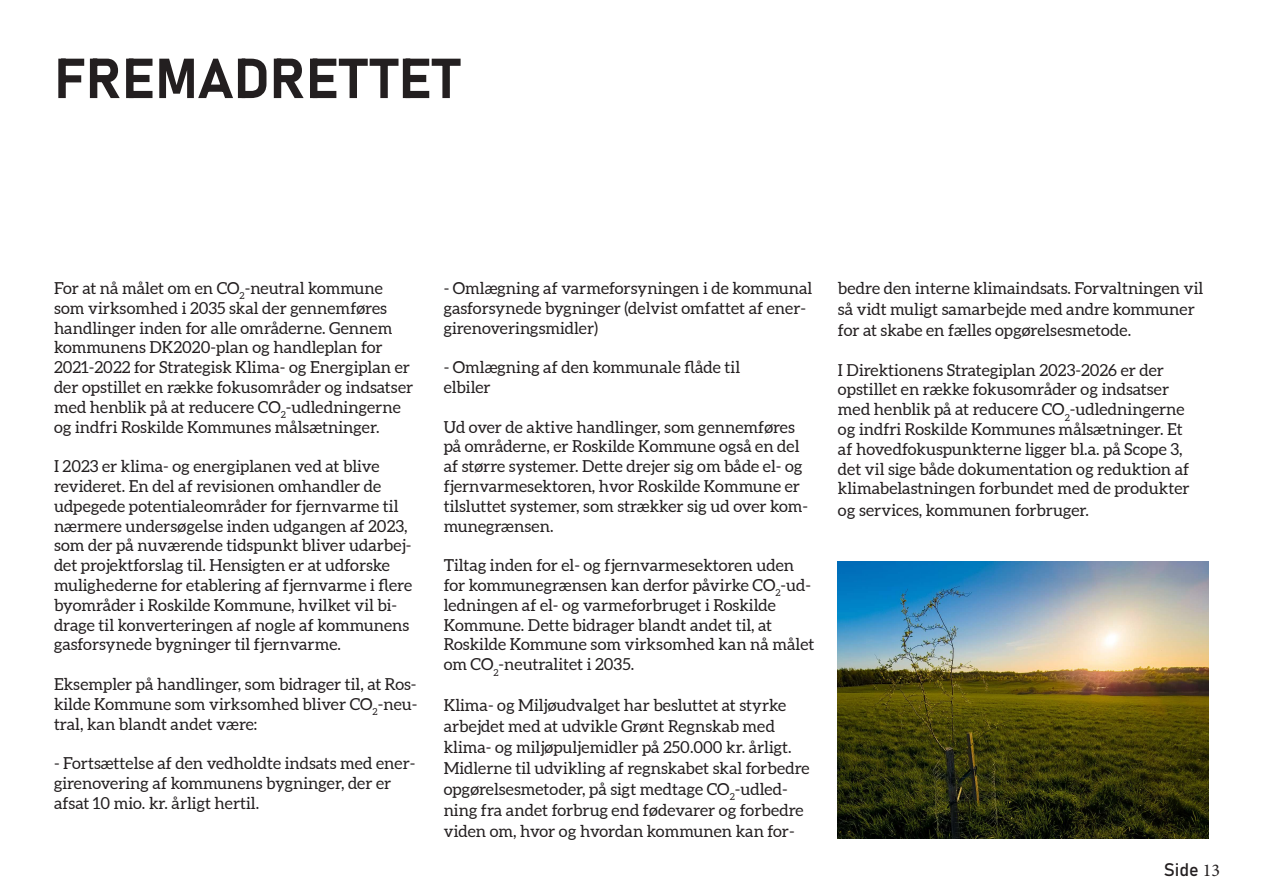
<style>
.page{position:relative;width:1263px;height:893px;background:#fff}
.page>*{position:absolute;margin:0;border:0;box-sizing:border-box;transform-origin:0 0}
.t1{font:55.5px "Bahnschrift";color:#231f20}
.t2{font:18px "Bahnschrift";color:#231f20}
.t3{font:16.5px/19.8px "Aleo";color:#231f20}
.s1{color:#fff}
.s2{font-family:"Minion Pro"}
</style>
<div class="page">
<img style="left:838px;top:561px;width:371px;height:278px">
<p class="t1" style="left:54px;top:44px;width:407px">FREMADRETTET</p>
<p class="t3" style="left:54px;top:279px;width:361px">For at nå målet om en CO<sub>2</sub>-neutral kommune som virksomhed i 2035 skal der gennemføres handlinger inden for alle områderne. Gennem kommunens DK2020-plan og handleplan for 2021-2022 for Strategisk Klima- og Energiplan er der opstillet en række fokusområder og indsatser med henblik på at reducere CO<sub>2</sub>-udledningerne og indfri Roskilde Kommunes målsætninger.</p>
<p class="t3" style="left:54px;top:457px;width:360px">I 2023 er klima- og energiplanen ved at blive revideret. En del af revisionen omhandler de udpegede potentialeområder for fjernvarme til nærmere undersøgelse inden udgangen af 2023, som der på nuværende tidspunkt bliver udarbej&shy;det projektforslag til. Hensigten er at udforske mulighederne for etablering af fjernvarme i flere byområder i Roskilde Kommune, hvilket vil bi&shy;drage til konverteringen af nogle af kommunens gasforsynede bygninger til fjernvarme.</p>
<p class="t3" style="left:54px;top:675px;width:365px;text-align:justify">Eksempler på handlinger, som bidrager til, at Ros&shy;kilde Kommune som virksomhed bliver CO<sub>2</sub>-neu&shy;tral, kan blandt andet være:</p>
<p class="t3" style="left:54px;top:754px;width:363px">- Fortsættelse af den vedholdte indsats med ener&shy;girenovering af kommunens bygninger, der er afsat <span class="s1">10 mio. kr. årligt</span> hertil.</p>
<p class="t3" style="left:444px;top:279px;width:370px">- Omlægning af varmeforsyningen i de kommunal gasforsynede bygninger (delvist omfattet af ener&shy;girenoveringsmidler)</p>
<p class="t3" style="left:444px;top:358px;width:298px">- Omlægning af den kommunale flåde til</p>
<p class="t3" style="left:444px;top:378px;width:49px">elbiler</p>
<p class="t3" style="left:444px;top:417px;width:366px">Ud over de aktive handlinger, som gennemføres på områderne, er Roskilde Kommune også en del af større systemer. Dette drejer sig om både el- og fjernvarmesektoren, hvor Roskilde Kommune er tilsluttet systemer, som strækker sig ud over kom&shy;munegrænsen.</p>
<p class="t3" style="left:444px;top:556px;width:372px">Tiltag inden for el- og fjernvarmesektoren uden for kommunegrænsen kan derfor påvirke CO<sub>2</sub>-ud&shy;ledningen af el- og varmeforbruget i Roskilde Kommune. Dette bidrager blandt andet til, at Roskilde Kommune som virksomhed kan nå målet om CO<sub>2</sub>-neutralitet i 2035.</p>
<p class="t3" style="left:444px;top:695px;width:367px;line-height:21px">Klima- og Miljøudvalget har besluttet at styrke arbejdet med at udvikle Grønt Regnskab med klima- og miljøpuljemidler på 250.000 kr. årligt.<br>Midlerne til udvikling af regnskabet skal forbedre opgørelsesmetoder, på sigt medtage CO<sub>2</sub>-udled&shy;ning fra andet forbrug end fødevarer og forbedre viden om, hvor og hvordan kommunen kan for-</p>
<p class="t3" style="left:838px;top:278px;width:367px;line-height:21px">bedre den interne klimaindsats. Forvaltningen vil så vidt muligt samarbejde med andre kommuner for at skabe en fælles opgørelsesmetode.</p>
<p class="t3" style="left:838px;top:360px;width:353px">I Direktionens Strategiplan 2023-2026 er der opstillet en række fokusområder og indsatser med henblik på at reducere CO<sub>2</sub>-udledningerne og indfri Roskilde Kommunes målsætninger. Et af hovedfokuspunkterne ligger bl.a. på Scope 3, det vil sige både dokumentation og reduktion af klimabelastningen forbundet med de produkter</p>
<p class="t3" style="left:838px;top:501px;width:253px">og services, kommunen forbruger.</p>
<p class="t2" style="left:1164px;top:858px;width:58px">Side <span class="s2">13</span></p>
</div>
